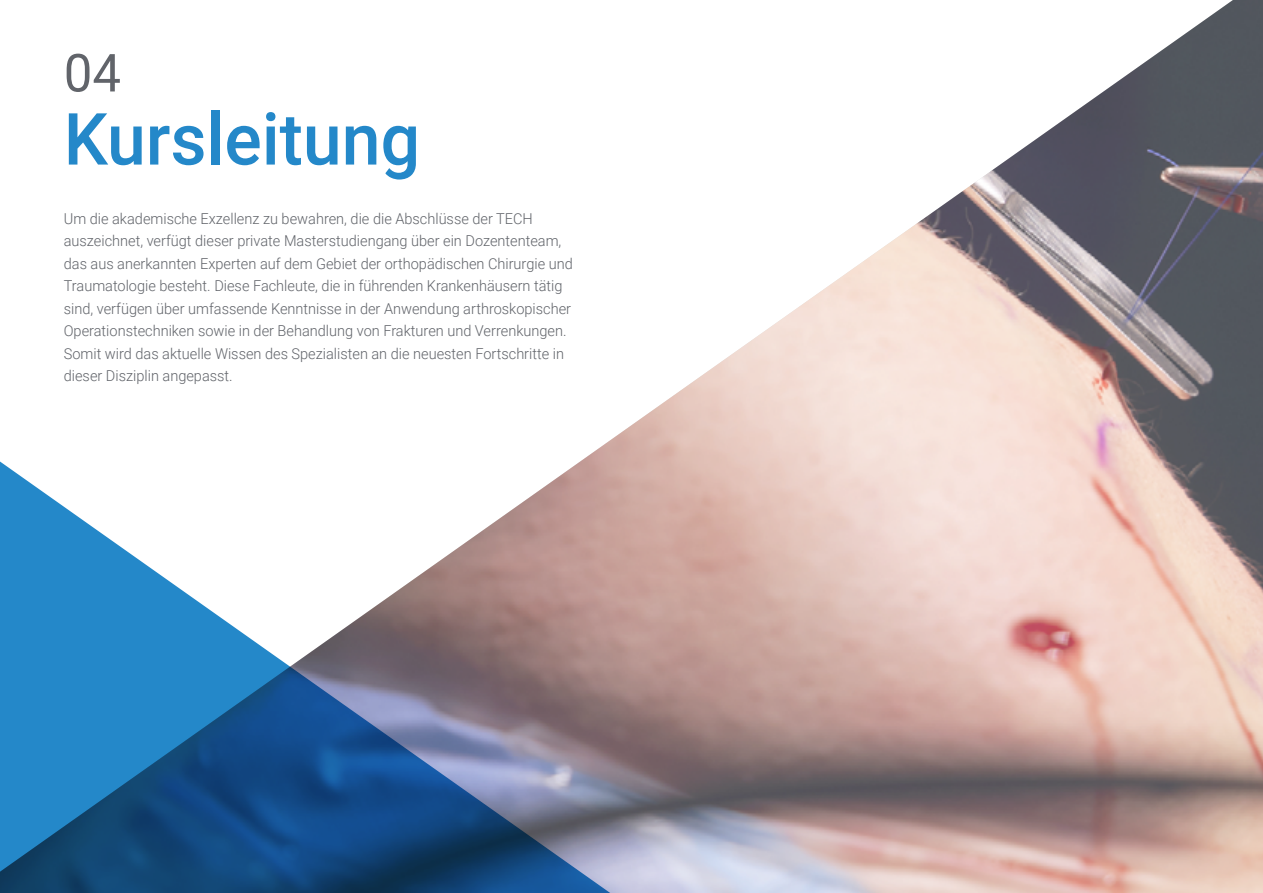
<style>
.page{position:relative;width:1263px;height:893px;background:#fff}
.page>*{position:absolute;margin:0;border:0;box-sizing:border-box;transform-origin:0 0}
.t1{font:500 72px "Roboto";color:#2488c9}
.t2{font:52.5px "Roboto";color:#61646a}
.t3{font:300 15px/22.5px "Roboto";color:#61646a}
</style>
<div class="page">
<img style="left:602px;top:0;width:661px;height:893px">
<svg style="left:0;top:446px;width:640px;height:447px"></svg>
<h2 class="t2" style="left:64px;top:36px;width:59px">04</h2>
<h1 class="t1" style="left:64px;top:89px;width:358px">Kursleitung</h1>
<p class="t3" style="left:64px;top:207px;width:511px">Um die akademische Exzellenz zu bewahren, die die Abschlüsse der TECH auszeichnet, verfügt dieser private Masterstudiengang über ein Dozententeam, das aus anerkannten Experten auf dem Gebiet der orthopädischen Chirurgie und Traumatologie besteht. Diese Fachleute, die in führenden Krankenhäusern tätig sind, verfügen über umfassende Kenntnisse in der Anwendung arthroskopischer Operationstechniken sowie in der Behandlung von Frakturen und Verrenkungen.<br>Somit wird das aktuelle Wissen des Spezialisten an die neuesten Fortschritte in dieser Disziplin angepasst.</p>
</div>
